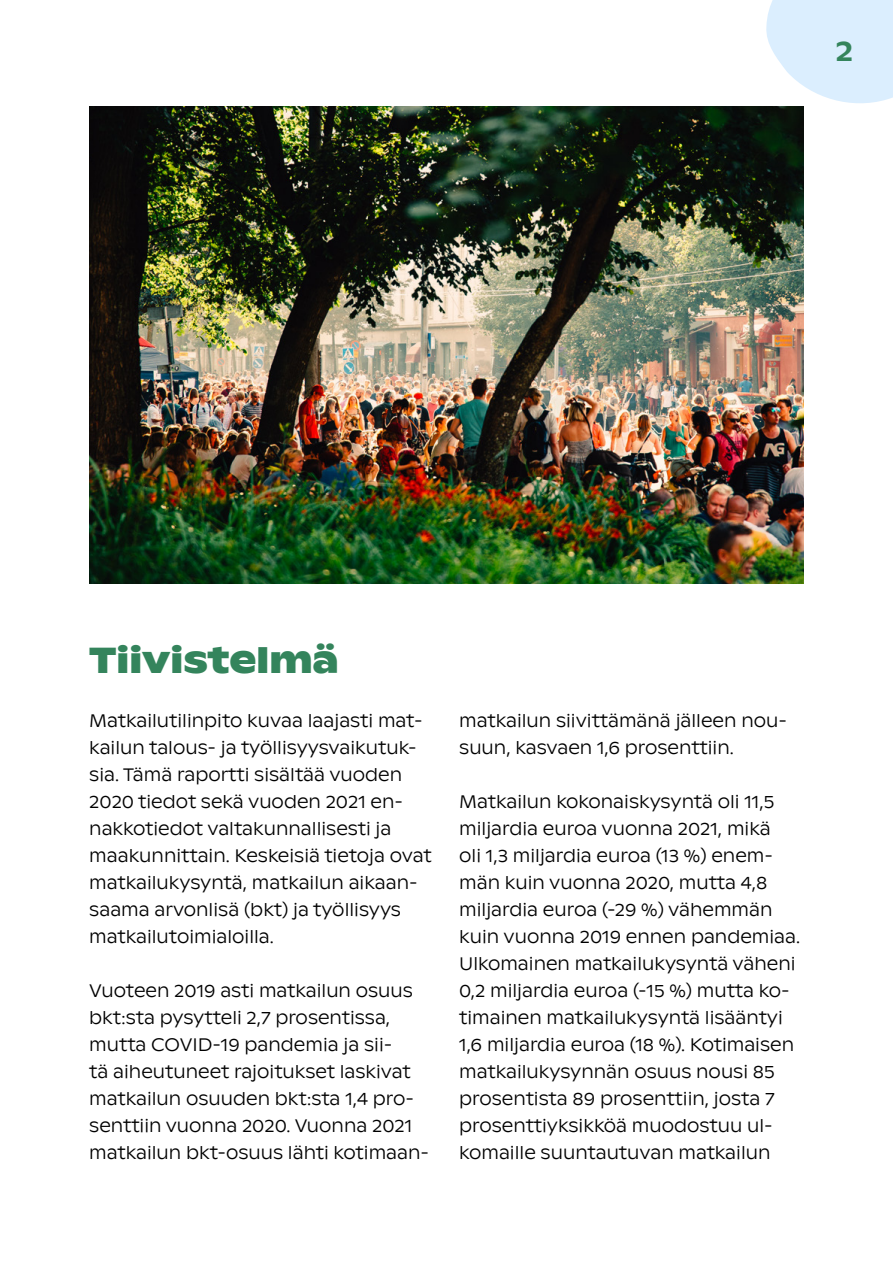
<style>
.page{position:relative;width:893px;height:1263px;background:#fff}
.page>*{position:absolute;margin:0;border:0;box-sizing:border-box;transform-origin:0 0}
.otsikko_H1{font:700 36px "ABC Ginto Nord";color:#34845c}
.t1{font:500 28.5px "ABC Ginto Nord";color:#34845c}
.Leipis_p{font:300 18px/27px "ABC Ginto Nord";color:#000}
</style>
<div class="page">
<svg style="left:766px;top:0;width:127px;height:103px;background:#dff0fe"></svg>
<img style="left:89px;top:106px;width:715px;height:478px">
<h2 class="t1" style="left:836px;top:33px;width:19px">2</h2>
<h1 class="otsikko_H1" style="left:89px;top:638px;width:251px">Tiivistelmä</h1>
<p class="Leipis_p" style="left:89px;top:707px;width:344px">Matkailutilinpito kuvaa laajasti mat&shy;kailun talous- ja työllisyysvaikutuk&shy;sia. Tämä raportti sisältää vuoden 2020 tiedot sekä vuoden 2021 en&shy;nakkotiedot valtakunnallisesti ja maakunnittain. Keskeisiä tietoja ovat matkailukysyntä, matkailun aikaan&shy;saama arvonlisä (bkt) ja työllisyys matkailutoimialoilla.</p>
<p class="Leipis_p" style="left:89px;top:977px;width:341px">Vuoteen 2019 asti matkailun osuus bkt:sta pysytteli 2,7 prosentissa, mutta COVID-19 pandemia ja sii-<br>tä aiheutuneet rajoitukset laskivat matkailun osuuden bkt:sta 1,4 pro&shy;senttiin vuonna 2020. Vuonna 2021 matkailun bkt-osuus lähti kotimaan-</p>
<p class="Leipis_p" style="left:459px;top:707px;width:329px">matkailun siivittämänä jälleen nou&shy;suun, kasvaen 1,6 prosenttiin.</p>
<p class="Leipis_p" style="left:459px;top:788px;width:342px">Matkailun kokonaiskysyntä oli 11,5 miljardia euroa vuonna 2021, mikä<br>oli 1,3 miljardia euroa (13 %) enem&shy;män kuin vuonna 2020, mutta 4,8 miljardia euroa (-29 %) vähemmän kuin vuonna 2019 ennen pandemiaa.<br>Ulkomainen matkailukysyntä väheni 0,2 miljardia euroa (-15 %) mutta ko&shy;timainen matkailukysyntä lisääntyi 1,6 miljardia euroa (18 %). Kotimaisen matkailukysynnän osuus nousi 85 prosentista 89 prosenttiin, josta 7 prosenttiyksikköä muodostuu ul&shy;komaille suuntautuvan matkailun</p>
</div>
